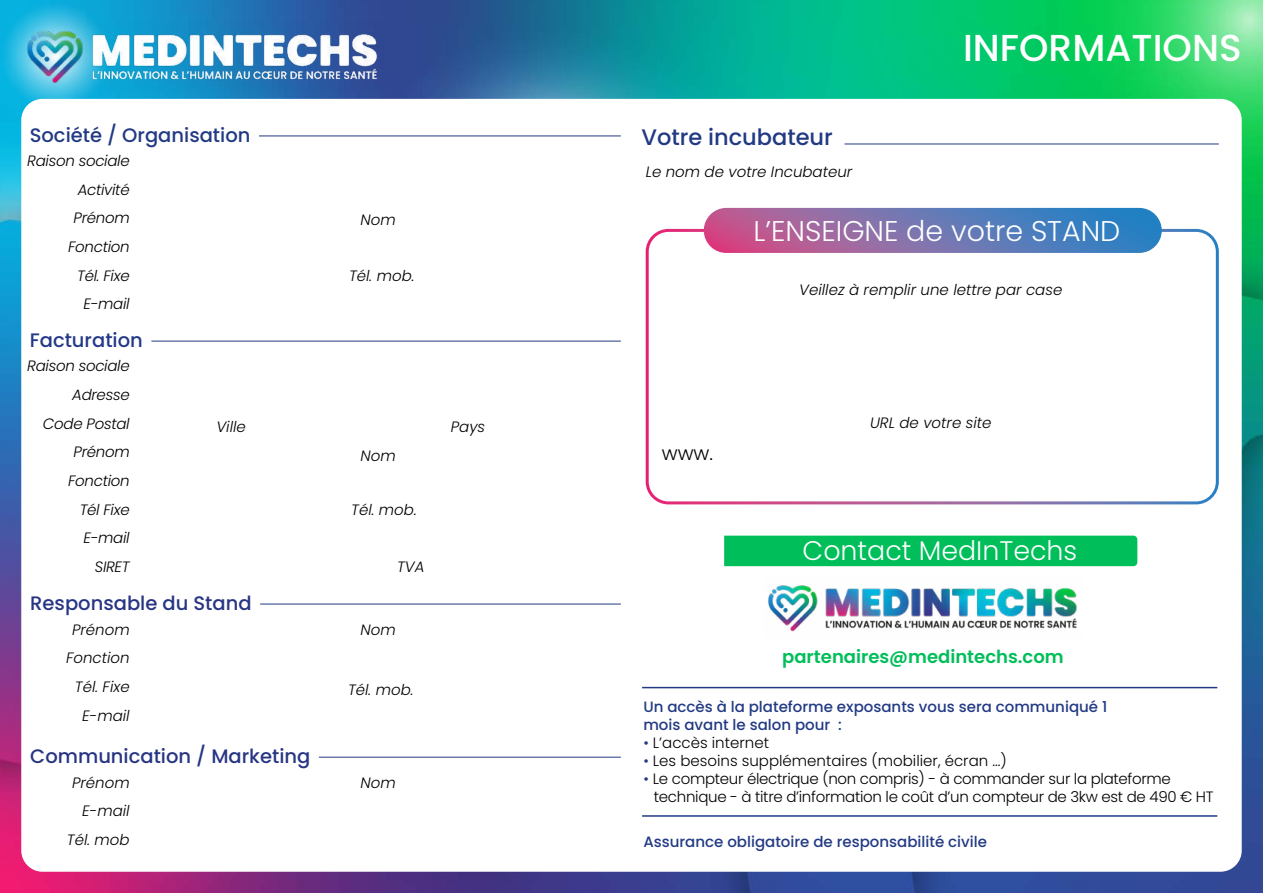
<style>
.page{position:relative;width:1263px;height:893px;background:#fff}
.page>*{position:absolute;margin:0;border:0;box-sizing:border-box;transform-origin:0 0}
.t1{font:500 37.5px "Poppins";color:#fff}
.t2{font:300 28.5px "Poppins";color:#fff}
.t3{font:300 26.85px "Poppins";color:#fff}
.t4{font:500 22.5px "Poppins";color:#223a84}
.t5{font:500 19.5px "Poppins";color:#283583}
.t6{font:500 19.5px "Poppins";color:#223a84}
.t7{font:500 19.5px "Poppins";color:#243889}
.t8{font:300 19.5px "Poppins";color:#000}
.t9{font:600 18px "Poppins";color:#00be5a}
.t10{font:italic 300 15px "Poppins";color:#000}
.t11{font:300 15px/18px "Poppins";letter-spacing:-.02em;color:#000}
.t12{font:500 15px/18px "Poppins";color:#223a84}
.t13{font:italic 300 15px "Poppins";letter-spacing:-.02em;color:#000}
.t14{font:300 15px "Poppins";color:#000}
.s1{color:#243889}
</style>
<div class="page">
<img style="left:0;top:0;width:1263px;height:893px">
<div style="left:21px;top:99px;width:1221px;height:773px;background:#fff;border-radius:21px"></div>
<svg style="left:0;top:1px;width:110px;height:110px"></svg>
<img style="left:21px;top:21px;width:364px;height:69px">
<div style="left:646px;top:229px;width:573px;height:275px;border:3px solid #fff;border-radius:21px"></div>
<div style="left:724px;top:536px;width:413px;height:30px;background:#00be5a"></div>
<svg style="left:704px;top:208px;width:458px;height:45px"></svg>
<img style="left:768px;top:585px;width:309px;height:47px">
<hr style="left:642px;top:687px;width:575px;height:1px;background:#223a84">
<hr style="left:642px;top:815px;width:575px;height:2px;background:#223a84">
<hr style="left:844px;top:144px;width:375px;height:1px;background:#223a84">
<hr style="left:259px;top:136px;width:362px;height:1px;background:#223a84">
<hr style="left:151px;top:341px;width:470px;height:1px;background:#223a84">
<hr style="left:260px;top:604px;width:361px;height:1px;background:#223a84">
<hr style="left:319px;top:757px;width:302px;height:1px;background:#223a84">
<p class="t6" style="left:30px;top:124px;width:222px">Société / Organisation</p>
<p class="t13" style="left:27px;top:152px;width:104px">Raison sociale</p>
<p class="t13" style="left:78px;top:181px;width:53px">Activité</p>
<p class="t10" style="left:74px;top:209px;width:58px">Prénom</p>
<p class="t13" style="left:68px;top:238px;width:63px">Fonction</p>
<p class="t10" style="left:77px;top:267px;width:54px">Tél. Fixe</p>
<p class="t10" style="left:84px;top:295px;width:48px">E-mail</p>
<p class="t7" style="left:30px;top:329px;width:115px">Facturation</p>
<p class="t13" style="left:27px;top:357px;width:104px">Raison sociale</p>
<p class="t13" style="left:72px;top:386px;width:59px">Adresse</p>
<p class="t13" style="left:43px;top:415px;width:88px">Code Postal</p>
<p class="t10" style="left:74px;top:443px;width:58px">Prénom</p>
<p class="t13" style="left:68px;top:472px;width:63px">Fonction</p>
<p class="t10" style="left:80px;top:501px;width:51px">Tél Fixe</p>
<p class="t10" style="left:84px;top:529px;width:48px">E-mail</p>
<p class="t10" style="left:95px;top:558px;width:36px">SIRET</p>
<p class="t10" style="left:216px;top:418px;width:31px">Ville</p>
<p class="t5" style="left:30px;top:592px;width:223px">Responsable du Stand</p>
<p class="t10" style="left:72px;top:621px;width:59px">Prénom</p>
<p class="t10" style="left:66px;top:649px;width:65px">Fonction</p>
<p class="t10" style="left:75px;top:678px;width:56px">Tél. Fixe</p>
<p class="t10" style="left:82px;top:707px;width:49px">E-mail</p>
<p class="t5" style="left:30px;top:745px;width:282px">Communication / Marketing</p>
<p class="t10" style="left:72px;top:774px;width:59px">Prénom</p>
<p class="t10" style="left:82px;top:802px;width:49px">E-mail</p>
<p class="t10" style="left:67px;top:831px;width:64px">Tél. mob</p>
<p class="t10" style="left:360px;top:211px;width:37px">Nom</p>
<p class="t10" style="left:349px;top:267px;width:67px">Tél. mob.</p>
<p class="t10" style="left:451px;top:418px;width:36px">Pays</p>
<p class="t4" style="left:641px;top:124px;width:193px">Votre incubateur</p>
<p class="t10" style="left:646px;top:163px;width:208px">Le nom de votre Incubateur</p>
<p class="t1" style="left:963px;top:26px;width:280px">INFORMATIONS</p>
<p class="t2" style="left:754px;top:215px;width:368px">L’ENSEIGNE de votre STAND</p>
<p class="t10" style="left:799px;top:281px;width:265px">Veillez à remplir une lettre par case</p>
<p class="t10" style="left:870px;top:414px;width:123px">URL de votre site</p>
<p class="t10" style="left:360px;top:447px;width:37px">Nom</p>
<p class="t8" style="left:662px;top:442px;width:53px">www.</p>
<p class="t10" style="left:351px;top:501px;width:67px">Tél. mob.</p>
<p class="t10" style="left:397px;top:558px;width:29px">TVA</p>
<p class="t10" style="left:360px;top:621px;width:37px">Nom</p>
<p class="t10" style="left:348px;top:681px;width:67px">Tél. mob.</p>
<p class="t10" style="left:360px;top:774px;width:37px">Nom</p>
<p class="t3" style="left:803px;top:535px;width:276px">Contact MedInTechs</p>
<p class="t9" style="left:782px;top:646px;width:283px">partenaires@medintechs.com</p>
<p class="t12" style="left:643px;top:697px;width:465px">Un accès à la plateforme exposants vous sera communiqué 1 mois avant le salon pour :</p>
<p class="t14" style="left:643px;top:734px;width:127px"><span class="s1">•</span> L’accès internet</p>
<p class="t14" style="left:643px;top:752px;width:365px"><span class="s1">•</span> Les besoins supplémentaires (mobilier, écran ...)</p>
<p class="t11" style="left:654px;top:769px;width:561px;text-indent:-10px"><span class="s1">•</span> Le compteur électrique (non compris) - à commander sur la plateforme technique - à titre d’information le coût d’un compteur de 3kw est de 490 € HT</p>
<p class="t12" style="left:643px;top:833px;width:345px">Assurance obligatoire de responsabilité civile</p>
</div>
